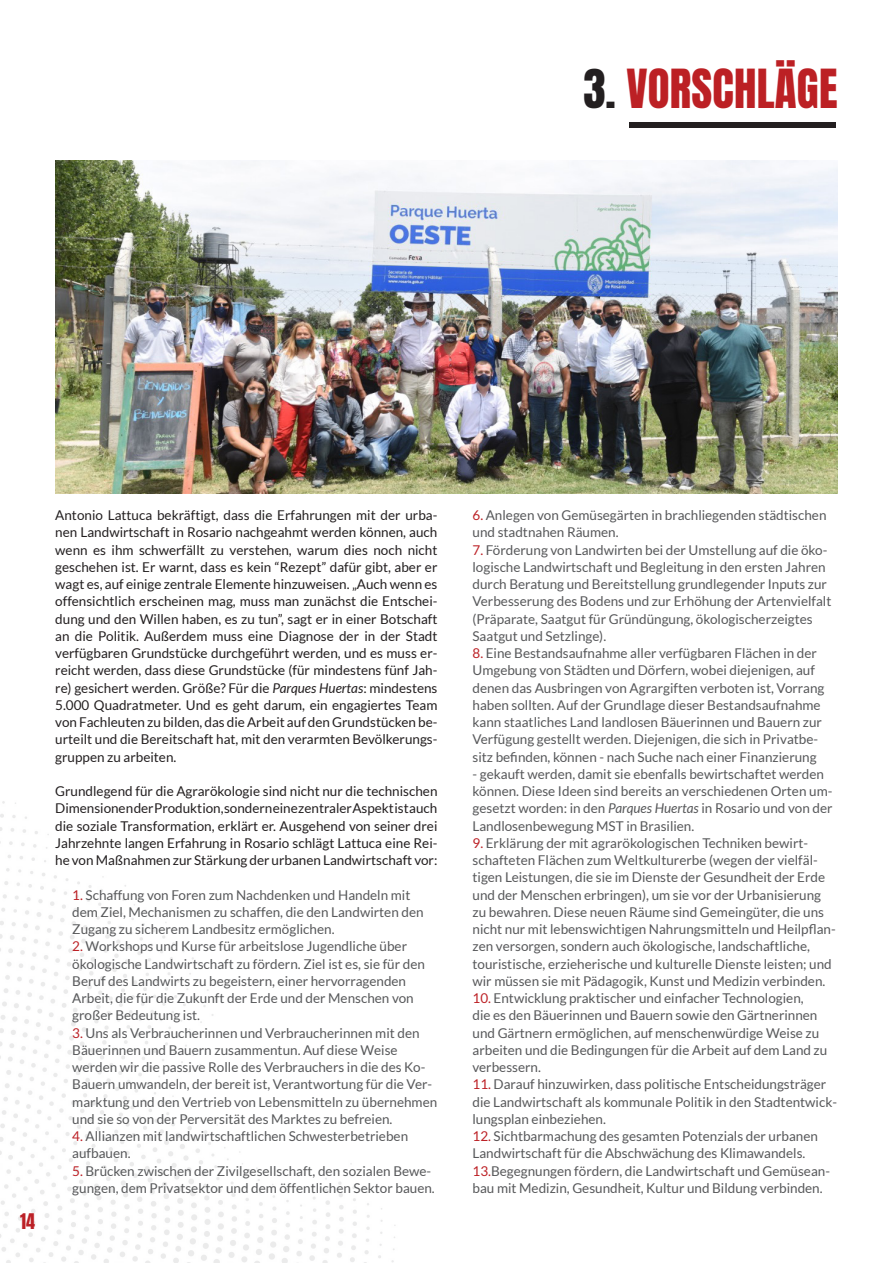
<style>
.page{position:relative;width:893px;height:1263px;background:#fff}
.page>*{position:absolute;margin:0;border:0;box-sizing:border-box;transform-origin:0 0}
.Titulo_normal{font:45px "Anton";letter-spacing:.005em;color:#bc2024}
.t1{font:18px "Anton";color:#bc2127}
.vinetas_neu{font:13.5px/17.2px "Lato";color:#57585a}
.CUERPO_DE_TEXTO{font:13.5px/17.2px "Lato";color:#231f20;text-align:justify}
.s1{color:#231f20}
.s2{font-style:italic}
.s3{color:#bc2126}
</style>
<div class="page">
<img style="left:0;top:122px;width:740px;height:1141px">
<img style="left:55px;top:161px;width:783px;height:332px">
<div style="left:629px;top:123px;width:207px;height:5px;background:#231f20"></div>
<p class="Titulo_normal" style="left:583px;top:66px;width:256px"><span class="s1">3.</span> VORSCHLÄGE</p>
<h2 class="t1" style="left:20px;top:1212px;width:16px">14</h2>
<p class="CUERPO_DE_TEXTO" style="left:55px;top:506px;width:384px">Antonio Lattuca bekräftigt, dass die Erfahrungen mit der urba&shy;nen Landwirtschaft in Rosario nachgeahmt werden können, auch wenn es ihm schwerfällt zu verstehen, warum dies noch nicht geschehen ist. Er warnt, dass es kein “Rezept” dafür gibt, aber er wagt es, auf einige zentrale Elemente hinzuweisen. „Auch wenn es offensichtlich erscheinen mag, muss man zunächst die Entschei&shy;dung und den Willen haben, es zu tun”, sagt er in einer Botschaft an die Politik. Außerdem muss eine Diagnose der in der Stadt verfügbaren Grundstücke durchgeführt werden, und es muss er&shy;reicht werden, dass diese Grundstücke (für mindestens fünf Jah&shy;re) gesichert werden. Größe? Für die <span class="s2">Parques Huertas</span>: mindestens 5.000 Quadratmeter. Und es geht darum, ein engagiertes Team von Fachleuten zu bilden, das die Arbeit auf den Grundstücken be&shy;urteilt und die Bereitschaft hat, mit den verarmten Bevölkerungs&shy;gruppen zu arbeiten.</p>
<p class="CUERPO_DE_TEXTO" style="left:55px;top:782px;width:384px">Grundlegend für die Agrarökologie sind nicht nur die technischen Dimensionen der Produktion, sondern eine zentraler Aspekt ist auch die soziale Transformation, erklärt er. Ausgehend von seiner drei Jahrzehnte langen Erfahrung in Rosario schlägt Lattuca eine Rei&shy;he von Maßnahmen zur Stärkung der urbanen Landwirtschaft vor:</p>
<p class="vinetas_neu" style="left:72px;top:886px;width:353px"><span class="s3">1.</span> Schaffung von Foren zum Nachdenken und Handeln mit dem Ziel, Mechanismen zu schaffen, die den Landwirten den<br>Zugang zu sicherem Landbesitz ermöglichen.</p>
<p class="vinetas_neu" style="left:72px;top:938px;width:354px"><span class="s3">2.</span> Workshops und Kurse für arbeitslose Jugendliche über ökologische Landwirtschaft zu fördern. Ziel ist es, sie für den Beruf des Landwirts zu begeistern, einer hervorragenden Arbeit, die für die Zukunft der Erde und der Menschen von großer Bedeutung ist.</p>
<p class="vinetas_neu" style="left:72px;top:1024px;width:366px"><span class="s3">3.</span> Uns als Verbraucherinnen und Verbraucherinnen mit den Bäuerinnen und Bauern zusammentun. Auf diese Weise werden wir die passive Rolle des Verbrauchers in die des Ko-Bauern umwandeln, der bereit ist, Verantwortung für die Ver&shy;marktung und den Vertrieb von Lebensmitteln zu übernehmen und sie so von der Perversität des Marktes zu befreien.</p>
<p class="vinetas_neu" style="left:72px;top:1127px;width:337px"><span class="s3">4.</span> Allianzen mit landwirtschaftlichen Schwesterbetrieben aufbauen.</p>
<p class="vinetas_neu" style="left:72px;top:1162px;width:364px"><span class="s3">5.</span> Brücken zwischen der Zivilgesellschaft, den sozialen Bewe&shy;gungen, dem Privatsektor und dem öffentlichen Sektor bauen.</p>
<p class="vinetas_neu" style="left:472px;top:506px;width:356px"><span class="s3">6.</span> Anlegen von Gemüsegärten in brachliegenden städtischen und stadtnahen Räumen.</p>
<p class="vinetas_neu" style="left:472px;top:541px;width:360px"><span class="s3">7.</span> Förderung von Landwirten bei der Umstellung auf die öko&shy;logische Landwirtschaft und Begleitung in den ersten Jahren durch Beratung und Bereitstellung grundlegender Inputs zur Verbesserung des Bodens und zur Erhöhung der Artenvielfalt (Präparate, Saatgut für Gründüngung, ökologischerzeigtes Saatgut und Setzlinge).</p>
<p class="vinetas_neu" style="left:472px;top:644px;width:353px"><span class="s3">8.</span> Eine Bestandsaufnahme aller verfügbaren Flächen in der Umgebung von Städten und Dörfern, wobei diejenigen, auf denen das Ausbringen von Agrargiften verboten ist, Vorrang haben sollten. Auf der Grundlage dieser Bestandsaufnahme kann staatliches Land landlosen Bäuerinnen und Bauern zur Verfügung gestellt werden. Diejenigen, die sich in Privatbe&shy;sitz befinden, können - nach Suche nach einer Finanzierung</p>
<p class="vinetas_neu" style="left:472px;top:765px;width:362px">- gekauft werden, damit sie ebenfalls bewirtschaftet werden können. Diese Ideen sind bereits an verschiedenen Orten um&shy;gesetzt worden: in den <span class="s2">Parques Huertas</span> in Rosario und von der Landlosenbewegung MST in Brasilien.</p>
<p class="vinetas_neu" style="left:472px;top:834px;width:365px"><span class="s3">9.</span> Erklärung der mit agrarökologischen Techniken bewirt&shy;schafteten Flächen zum Weltkulturerbe (wegen der vielfäl&shy;tigen Leistungen, die sie im Dienste der Gesundheit der Erde und der Menschen erbringen), um sie vor der Urbanisierung zu bewahren. Diese neuen Räume sind Gemeingüter, die uns nicht nur mit lebenswichtigen Nahrungsmitteln und Heilpflan&shy;zen versorgen, sondern auch ökologische, landschaftliche, touristische, erzieherische und kulturelle Dienste leisten; und wir müssen sie mit Pädagogik, Kunst und Medizin verbinden.</p>
<p class="vinetas_neu" style="left:472px;top:989px;width:356px"><span class="s3">10.</span> Entwicklung praktischer und einfacher Technologien,<br>die es den Bäuerinnen und Bauern sowie den Gärtnerinnen und Gärtnern ermöglichen, auf menschenwürdige Weise zu arbeiten und die Bedingungen für die Arbeit auf dem Land zu verbessern.</p>
<p class="vinetas_neu" style="left:472px;top:1076px;width:366px"><span class="s3">11.</span> Darauf hinzuwirken, dass politische Entscheidungsträger die Landwirtschaft als kommunale Politik in den Stadtentwick&shy;lungsplan einbeziehen.</p>
<p class="vinetas_neu" style="left:472px;top:1127px;width:359px"><span class="s3">12.</span> Sichtbarmachung des gesamten Potenzials der urbanen Landwirtschaft für die Abschwächung des Klimawandels.<br><span class="s3">13.</span>Begegnungen fördern, die Landwirtschaft und Gemüsean&shy;bau mit Medizin, Gesundheit, Kultur und Bildung verbinden.</p>
</div>
